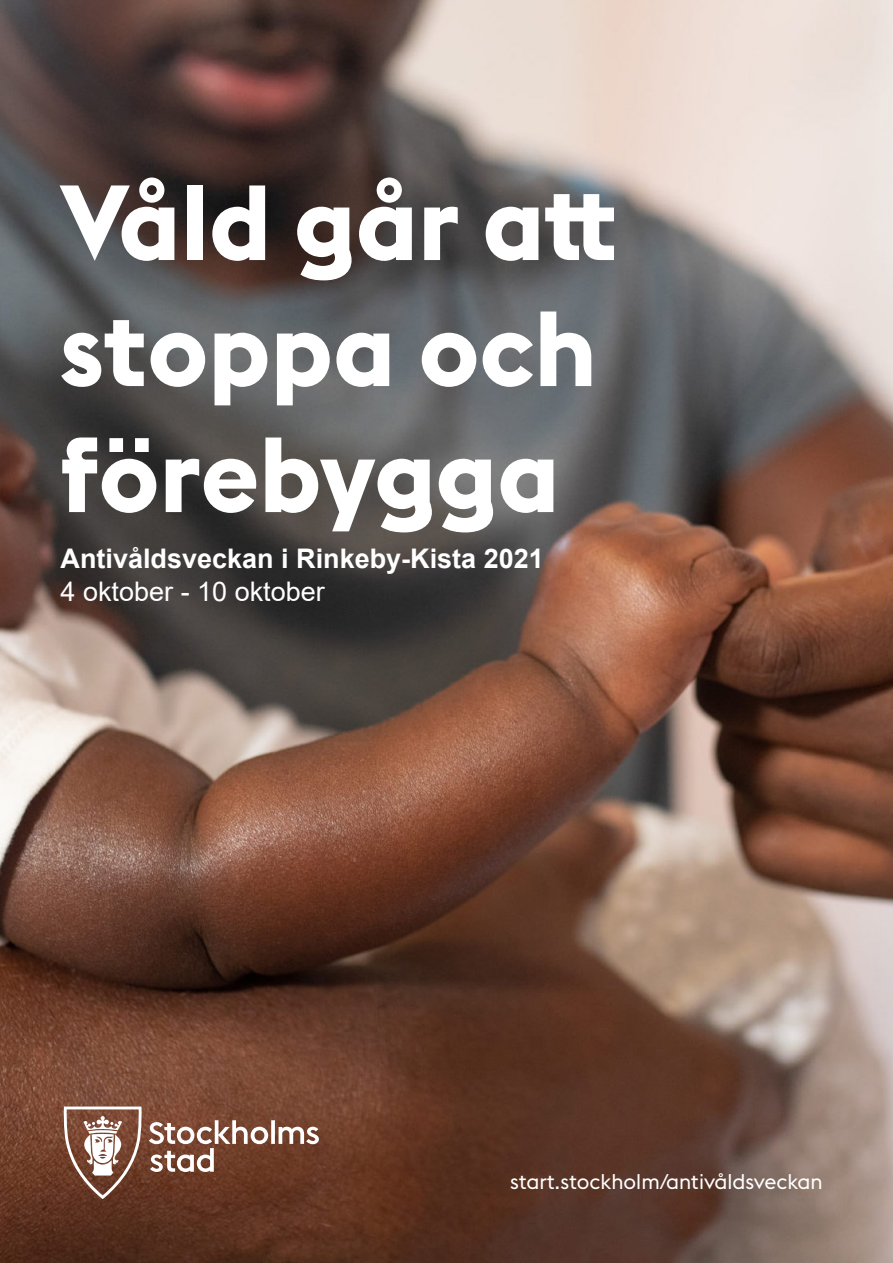
<style>
.page{position:relative;width:893px;height:1263px;background:#fff}
.page>*{position:absolute;margin:0;border:0;box-sizing:border-box;transform-origin:0 0}
.t1{font:700 105px/126px "Stockholm Type";color:#fff}
.t2{font:700 27px "Arial";color:#fff}
.t3{font:27px "Arial";color:#fff}
.t4{font:21px "Stockholm Type";color:#fff}
</style>
<div class="page">
<img style="left:0;top:0;width:893px;height:1263px">
<svg style="left:64px;top:1106px;width:255px;height:93px;background:#88604f"></svg>
<h1 class="t1" style="left:61px;top:155px;width:559px">Våld går att stoppa och förebygga</h1>
<p class="t2" style="left:61px;top:540px;width:485px">Antivåldsveckan i Rinkeby-Kista 2021</p>
<p class="t3" style="left:61px;top:572px;width:266px">4 oktober - 10 oktober</p>
<p class="t4" style="left:510px;top:1167px;width:314px">start.stockholm/antivåldsveckan</p>
</div>
